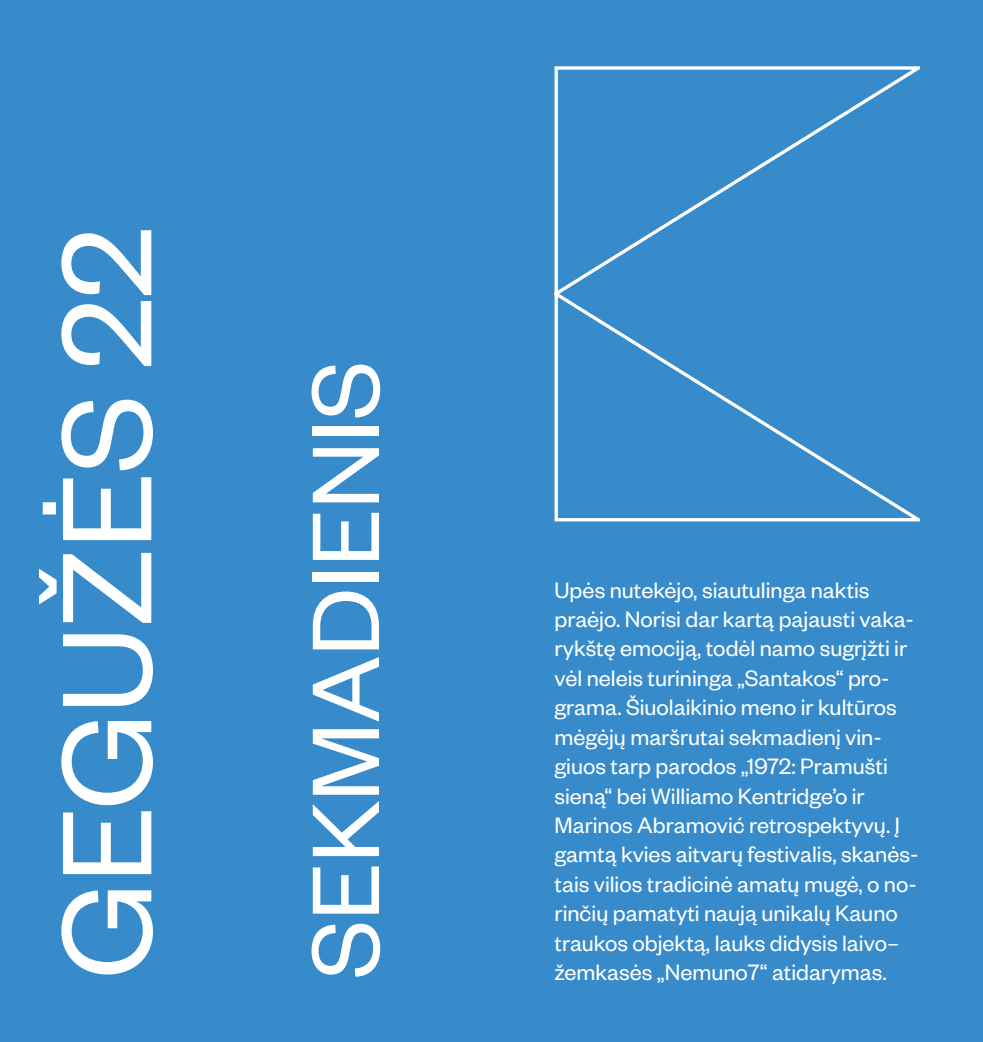
<style>
.page{position:relative;width:983px;height:1042px;background:#fff}
.page>*{position:absolute;margin:0;border:0;box-sizing:border-box;transform-origin:0 0}
.t1{font:140px "Founders Grotesk";color:#fff}
.t2{font:105px "Founders Grotesk";color:#fff}
.t3{font:24.5px/29.4px "Founders Grotesk";color:#fff}
</style>
<div class="page">
<div style="left:0;top:0;width:982px;height:1042px;background:#378bca"></div>
<svg style="left:554px;top:66px;width:366px;height:456px"></svg>
<h1 class="t1" style="left:21px;top:979px;width:752px;rotate:-90deg">GEGUŽĖS 22</h1>
<h2 class="t2" style="left:281px;top:979px;width:619px;rotate:-90deg">SEKMADIENIS</h2>
<p class="t3" style="left:554px;top:574px;width:365px">Upės nutekėjo, siautulinga naktis praėjo. Norisi dar kartą pajausti vaka&shy;rykštę emociją, todėl namo sugrįžti ir vėl neleis turininga „Santakos“ pro&shy;grama. Šiuolaikinio meno ir kultūros mėgėjų maršrutai sekmadienį vin&shy;giuos tarp parodos „1972: Pramušti sieną“ bei Williamo Kentridge’o ir Marinos Abramović retrospektyvų. Į gamtą kvies aitvarų festivalis, skanės&shy;tais vilios tradicinė amatų mugė, o no&shy;rinčių pamatyti naują unikalų Kauno traukos objektą, lauks didysis laivo–</p>
<p class="t3" style="left:554px;top:956px;width:333px">žemkasės „Nemuno7“ atidarymas.</p>
</div>
